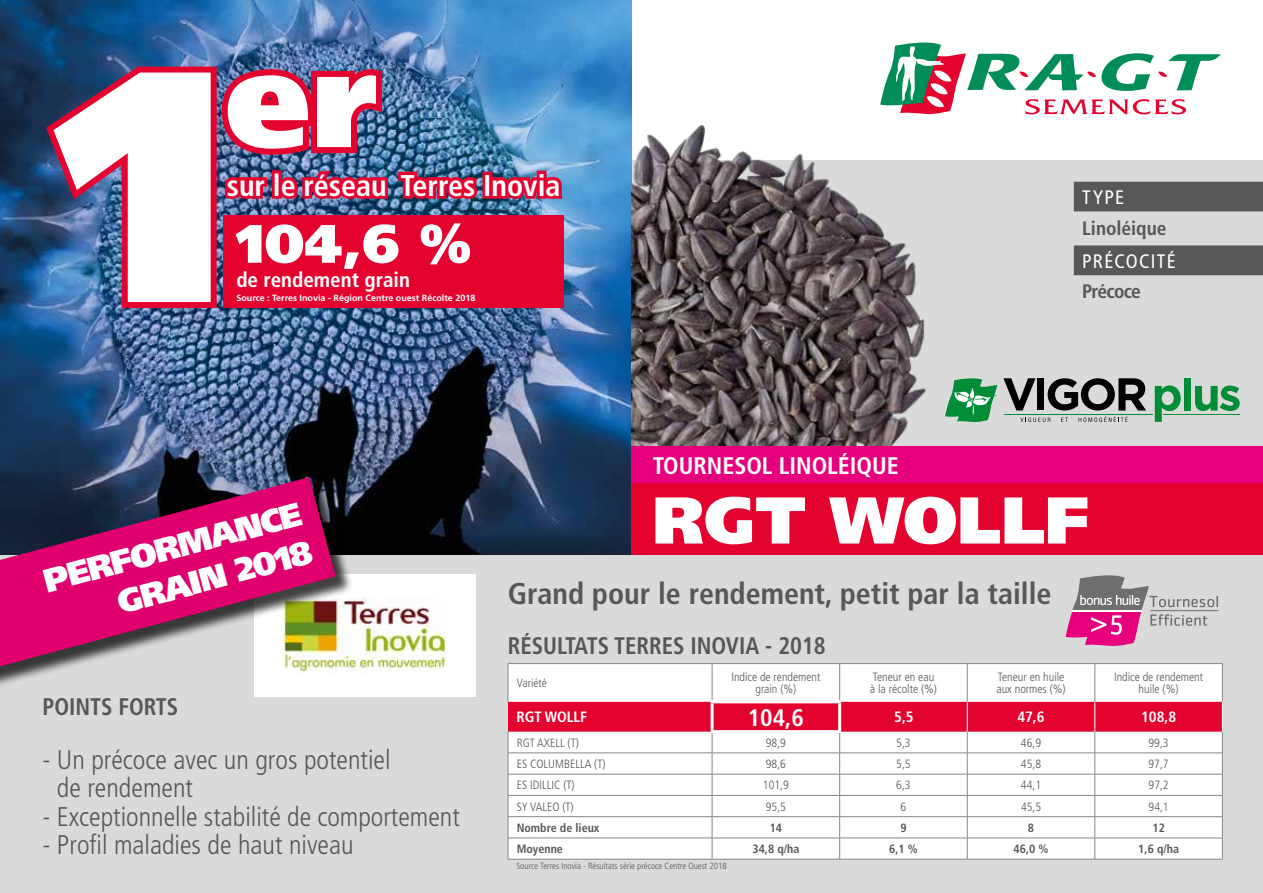
<style>
.page{position:relative;width:1263px;height:893px;background:#fff}
.page>*{position:absolute;margin:0;border:0;box-sizing:border-box;transform-origin:0 0}
.t1{font:900 328.8px "Frutiger LT Std";color:#fff}
.t2{font:900 134.7px "Frutiger LT Std";color:#fff}
.t3{font:900 66px "Frutiger LT Std";color:#fff}
.t4{font:900 54px "Frutiger LT Std";color:#fff}
.t5{font:900 33px/39.6px "Frutiger LT Std";color:#fff;text-align:right}
.t6{font:700 condensed 30px "Frutiger LT Std";color:#575756}
.t7{font:700 condensed 30px "Frutiger LT Std";color:#fff}
.t8{font:300 condensed 27px/28.5px "Frutiger LT Std";color:#575756}
.t9{font:700 condensed 24px "Frutiger LT Std";color:#575756;scale:.95 1}
.t10{font:700 condensed 24px "Frutiger LT Std";color:#fff}
.t11{font:700 condensed 21px "Frutiger LT Std";color:#fff}
.t12{font:condensed 19.5px "Frutiger LT Std";letter-spacing:.065em;color:#fff}
.t13{font:700 condensed 19.5px "Frutiger LT Std";letter-spacing:-.005em;color:#575756}
.t14{font:700 condensed 19.5px "Frutiger LT Std";letter-spacing:-.04em;color:#575756}
.t15{font:700 condensed 15px "Frutiger LT Std";color:#fff}
.t16{font:300 condensed 12px/12px "Frutiger LT Std";color:#575756;text-align:center}
.t17{font:700 condensed 12px "Frutiger LT Std";color:#575756}
.t18{font:300 condensed 9px "Frutiger LT Std";color:#575756}
.t19{font:700 9px "Frutiger LT Std";color:#fff}
</style>
<div class="page">
<div style="left:0;top:160px;width:1263px;height:733px;background:#dadada"></div>
<svg style="left:880px;top:43px;width:340px;height:72px"></svg>
<img style="left:0;top:0;width:631px;height:555px">
<div style="left:254px;top:574px;width:222px;height:123px;background:#fff"></div>
<img style="left:354px;top:599px;width:93px;height:74px">
<div style="left:0;top:480px;width:354px;height:210px;background:#000;opacity:.75"></div>
<svg style="left:0;top:477px;width:336px;height:189px;background:#a6306c"></svg>
<img style="left:631px;top:112px;width:314px;height:334px">
<div style="left:509px;top:664px;width:713px;height:38px;background:#fff"></div>
<hr style="left:508px;top:663px;width:204px;height:1px;background:#878787">
<hr style="left:508px;top:664px;width:1px;height:38px;background:#878787">
<hr style="left:712px;top:663px;width:128px;height:1px;background:#878787">
<hr style="left:712px;top:664px;width:1px;height:36px;background:#878787">
<hr style="left:840px;top:663px;width:127px;height:1px;background:#878787">
<hr style="left:839px;top:664px;width:1px;height:36px;background:#878787">
<hr style="left:967px;top:663px;width:128px;height:1px;background:#878787">
<hr style="left:967px;top:664px;width:1px;height:38px;background:#878787">
<hr style="left:1095px;top:663px;width:127px;height:1px;background:#878787">
<hr style="left:1094px;top:664px;width:1px;height:38px;background:#878787">
<hr style="left:1222px;top:664px;width:1px;height:38px;background:#878787">
<svg style="left:508px;top:702px;width:715px;height:157px;background:#f5cbd3"></svg>
<hr style="left:508px;top:859px;width:204px;height:1px;background:#878787">
<hr style="left:712px;top:859px;width:128px;height:1px;background:#878787">
<hr style="left:840px;top:859px;width:127px;height:1px;background:#878787">
<hr style="left:967px;top:859px;width:128px;height:1px;background:#878787">
<hr style="left:1095px;top:859px;width:127px;height:1px;background:#878787">
<hr style="left:967px;top:702px;width:1px;height:30px;background:#fff">
<hr style="left:1094px;top:702px;width:1px;height:30px;background:#fff">
<hr style="left:1222px;top:702px;width:1px;height:30px;background:#fff">
<hr style="left:711px;top:700px;width:130px;height:3px;background:#fff">
<hr style="left:838px;top:703px;width:3px;height:27px;background:#fff">
<hr style="left:711px;top:730px;width:130px;height:3px;background:#fff">
<hr style="left:711px;top:703px;width:3px;height:27px;background:#fff">
<div style="left:631px;top:483px;width:632px;height:72px;background:#e4032e"></div>
<div style="left:631px;top:446px;width:632px;height:37px;background:#e6007d"></div>
<svg style="left:1074px;top:182px;width:189px;height:93px"></svg>
<svg style="left:1066px;top:575px;width:152px;height:71px"></svg>
<hr style="left:1072px;top:610px;width:69px;height:1px;background:#fff">
<svg style="left:1155px;top:385px;width:26px;height:37px"></svg>
<div style="left:1184px;top:378px;width:7px;height:33px;background:#008d36"></div>
<svg style="left:1195px;top:386px;width:45px;height:25px"></svg>
<hr style="left:1163px;top:414px;width:77px;height:1px;background:#008d36">
<hr style="left:1004px;top:414px;width:149px;height:1px;background:#008d36">
<svg style="left:945px;top:378px;width:201px;height:44px"></svg>
<img style="left:39px;top:61px;width:184px;height:253px">
<img style="left:216px;top:63px;width:172px;height:98px">
<div style="left:224px;top:215px;width:340px;height:93px;background:#e4032e"></div>
<svg style="left:220px;top:174px;width:50px;height:42px;background:#8e416e"></svg>
<div style="left:272px;top:170px;width:10px;height:29px;border:6px solid #e4032e"></div>
<img style="left:276px;top:168px;width:204px;height:47px">
<div style="left:482px;top:172px;width:10px;height:27px;border:6px solid #e4032e"></div>
<div style="left:537px;top:171px;width:9px;height:9px;border:6px solid #e4032e"></div>
<svg style="left:486px;top:174px;width:80px;height:65px"></svg>
<h1 class="t1" style="left:58px;top:-14px;width:172px">1</h1>
<h2 class="t2" style="left:225px;top:18px;width:154px">er</h2>
<h3 class="t7" style="left:227px;top:167px;width:335px">sur le réseau Terres Inovia</h3>
<h3 class="t4" style="left:236px;top:211px;width:236px">104,6 %</h3>
<h3 class="t11" style="left:236px;top:267px;width:175px">de rendement grain</h3>
<p class="t19" style="left:236px;top:292px;width:241px">Source : Terres Inovia - Région Centre ouest Récolte 2018</p>
<h3 class="t10" style="left:653px;top:452px;width:247px">TOURNESOL LINOLÉIQUE</h3>
<h3 class="t12" style="left:1082px;top:186px;width:43px">TYPE</h3>
<h3 class="t13" style="left:1082px;top:216px;width:86px">Linoléique</h3>
<h3 class="t12" style="left:1082px;top:250px;width:95px">PRÉCOCITÉ</h3>
<h3 class="t14" style="left:1082px;top:280px;width:60px">Précoce</h3>
<h3 class="t5" style="left:39px;top:562px;width:268px;rotate:-15deg">PERFORMANCE<br>GRAIN 2018</h3>
<h3 class="t9" style="left:43px;top:693px;width:144px">POINTS FORTS</h3>
<h3 class="t8" style="left:57px;top:745px;width:335px;text-indent:-14px">- Un précoce avec un gros potentiel de rendement</h3>
<h3 class="t8" style="left:43px;top:802px;width:419px">- Exceptionnelle stabilité de comportement</h3>
<h3 class="t8" style="left:43px;top:831px;width:312px">- Profil maladies de haut niveau</h3>
<h3 class="t3" style="left:653px;top:480px;width:438px">RGT WOLLF</h3>
<h3 class="t6" style="left:508px;top:576px;width:545px">Grand pour le rendement, petit par la taille</h3>
<h3 class="t9" style="left:508px;top:631px;width:336px">RÉSULTATS TERRES INOVIA - 2018</h3>
<p class="t16" style="left:517px;top:677px;width:32px">Variété</p>
<p class="t16" style="left:731px;top:671px;width:91px">Indice de rendement grain (%)</p>
<p class="t16" style="left:870px;top:671px;width:69px;text-align:left">Teneur en eau à la récolte (%)</p>
<p class="t16" style="left:996px;top:671px;width:71px;text-align:left">Teneur en huile aux normes (%)</p>
<p class="t16" style="left:1114px;top:671px;width:91px">Indice de rendement huile (%)</p>
<p class="t15" style="left:516px;top:708px;width:72px">RGT WOLLF</p>
<h3 class="t10" style="left:748px;top:703px;width:58px">104,6</h3>
<p class="t15" style="left:894px;top:708px;width:21px">5,5</p>
<p class="t15" style="left:1017px;top:708px;width:29px">47,6</p>
<p class="t15" style="left:1141px;top:708px;width:37px">108,8</p>
<p class="t16" style="left:517px;top:737px;width:64px">RGT AXELL (T)</p>
<p class="t16" style="left:766px;top:737px;width:22px">98,9</p>
<p class="t16" style="left:896px;top:737px;width:16px">5,3</p>
<p class="t16" style="left:1021px;top:737px;width:22px">46,9</p>
<p class="t16" style="left:1148px;top:737px;width:22px">99,3</p>
<p class="t16" style="left:517px;top:758px;width:90px">ES COLUMBELLA (T)</p>
<p class="t16" style="left:766px;top:758px;width:22px">98,6</p>
<p class="t16" style="left:896px;top:758px;width:16px">5,5</p>
<p class="t16" style="left:1021px;top:758px;width:22px">45,8</p>
<p class="t16" style="left:1148px;top:758px;width:22px">97,7</p>
<p class="t16" style="left:517px;top:779px;width:59px">ES IDILLIC (T)</p>
<p class="t16" style="left:763px;top:779px;width:27px">101,9</p>
<p class="t16" style="left:896px;top:779px;width:16px">6,3</p>
<p class="t16" style="left:1021px;top:779px;width:22px">44,1</p>
<p class="t16" style="left:1148px;top:779px;width:22px">97,2</p>
<p class="t16" style="left:517px;top:800px;width:59px">SY VALEO (T)</p>
<p class="t16" style="left:766px;top:800px;width:22px">95,5</p>
<p class="t16" style="left:901px;top:800px;width:7px">6</p>
<p class="t16" style="left:1021px;top:800px;width:22px">45,5</p>
<p class="t16" style="left:1148px;top:800px;width:22px">94,1</p>
<p class="t17" style="left:517px;top:820px;width:84px">Nombre de lieux</p>
<p class="t17" style="left:770px;top:820px;width:14px">14</p>
<p class="t17" style="left:900px;top:820px;width:8px">9</p>
<p class="t17" style="left:1028px;top:820px;width:8px">8</p>
<p class="t17" style="left:1152px;top:820px;width:14px">12</p>
<p class="t17" style="left:517px;top:842px;width:48px">Moyenne</p>
<p class="t17" style="left:752px;top:842px;width:48px">34,8 q/ha</p>
<p class="t17" style="left:889px;top:842px;width:30px">6,1 %</p>
<p class="t17" style="left:1013px;top:842px;width:36px">46,0 %</p>
<p class="t17" style="left:1138px;top:842px;width:42px">1,6 q/ha</p>
<p class="t18" style="left:516px;top:861px;width:212px">Source Terres Inovia - Résultats série précoce Centre Ouest 2018</p>
</div>
